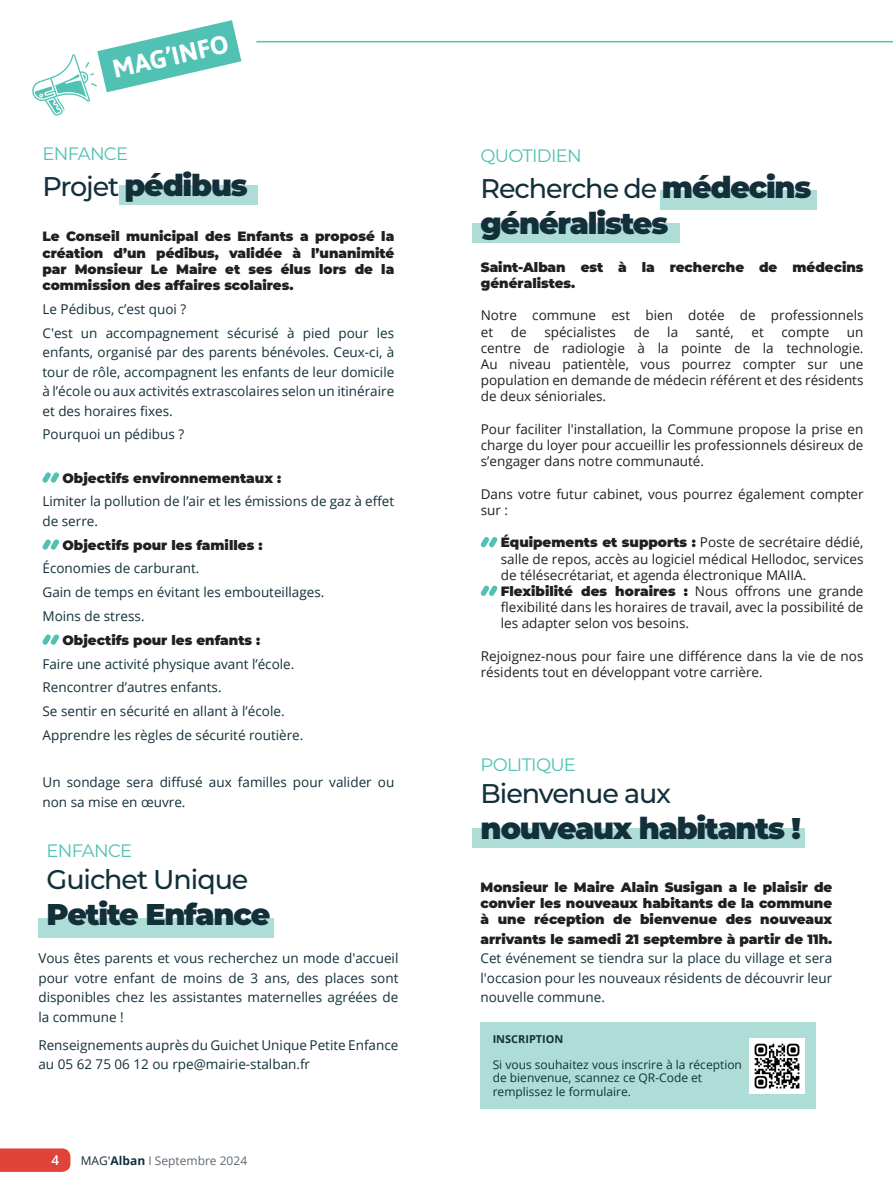
<style>
.page{position:relative;width:893px;height:1191px;background:#fff}
.page>*{position:absolute;margin:0;border:0;box-sizing:border-box;transform-origin:0 0}
.t1{font:900 30px "Montserrat";letter-spacing:-.04em;color:#13303a}
.t2{font:500 27px "Montserrat";letter-spacing:-.04em;color:#13303a}
.t3{font:700 25.5px "Asap";color:#fff}
.t4{font:18px "Montserrat";letter-spacing:-.04em;color:#50c1b3}
.t5{font:13.5px/19.5px "Open Sans";color:#13303a;text-align:justify}
.t6{font:13.5px/16.2px "Open Sans";color:#231f20;text-align:justify}
.t7{font:900 13.5px/16.2px "Montserrat";color:#231f20;text-align:justify}
.t8{font:600 13.5px "Open Sans";color:#fff}
.titre2encart{font:12px/13px "Open Sans";color:#13303a}
.t9{font:12px "Open Sans";color:#5f6871}
.titre2encart-2{font:700 10.95px "Open Sans";color:#13303a}
.s1{font-weight:500;font-size:27px}
.s2{color:#13303a}
.s3{font-weight:700;color:#13303a}
.s4{font-weight:900;font-size:30px}
.s5{font-family:"Montserrat";font-weight:900}
.s6{font-family:"Montserrat";font-weight:900;color:#231f20}
</style>
<div class="page">
<div style="left:0;top:1148px;width:70px;height:23px;background:#df4339"></div>
<div style="left:660px;top:190px;width:156px;height:19px;background:#adddd6"></div>
<svg style="left:32px;top:20px;width:209px;height:96px"></svg>
<hr style="left:256px;top:41px;width:637px;height:1px;background:#50c1b3">
<div style="left:472px;top:828px;width:332px;height:20px;background:#adddd6"></div>
<div style="left:480px;top:1022px;width:336px;height:87px;background:#adddd6"></div>
<img style="left:749px;top:1038px;width:55px;height:55px">
<div style="left:38px;top:918px;width:235px;height:20px;background:#adddd6"></div>
<svg style="left:481px;top:537px;width:16px;height:10px"></svg>
<svg style="left:481px;top:585px;width:16px;height:11px"></svg>
<div style="left:472px;top:224px;width:208px;height:19px;background:#adddd6"></div>
<svg style="left:43px;top:472px;width:16px;height:11px"></svg>
<svg style="left:43px;top:539px;width:16px;height:11px"></svg>
<svg style="left:43px;top:634px;width:16px;height:11px"></svg>
<div style="left:119px;top:186px;width:139px;height:19px;background:#adddd6"></div>
<p class="t3" style="left:109px;top:52px;width:120px;rotate:-13deg">MAG’INFO</p>
<p class="t4" style="left:43px;top:141px;width:87px">ENFANCE</p>
<p class="t1" style="left:43px;top:163px;width:207px"><span class="s1">Projet</span> pédibus</p>
<p class="t7" style="left:43px;top:228px;width:353px">Le Conseil municipal des Enfants a proposé la</p>
<p class="t7" style="left:43px;top:244px;width:353px">création d’un pédibus, validée à l’unanimité par Monsieur Le Maire et ses élus lors de la commission des affaires scolaires.</p>
<p class="t5" style="left:43px;top:299px;width:145px">Le Pédibus, c’est quoi ?</p>
<p class="t5" style="left:43px;top:323px;width:353px">C'est un accompagnement sécurisé à pied pour les enfants, organisé par des parents bénévoles. Ceux-ci, à tour de rôle, accompagnent les enfants de leur domicile à l’école ou aux activités extrascolaires selon un itinéraire et des horaires fixes.</p>
<p class="t5" style="left:43px;top:424px;width:143px">Pourquoi un pédibus ?</p>
<p class="t7" style="left:63px;top:469px;width:220px">Objectifs environnementaux :</p>
<p class="t5" style="left:43px;top:491px;width:353px">Limiter la pollution de l’air et les émissions de gaz à effet de serre.</p>
<p class="t7" style="left:63px;top:536px;width:201px">Objectifs pour les familles :</p>
<p class="t5" style="left:43px;top:558px;width:159px">Économies de carburant.</p>
<p class="t5" style="left:43px;top:582px;width:283px">Gain de temps en évitant les embouteillages.</p>
<p class="t5" style="left:43px;top:606px;width:104px">Moins de stress.</p>
<p class="t7" style="left:63px;top:631px;width:199px">Objectifs pour les enfants :</p>
<p class="t5" style="left:43px;top:653px;width:253px">Faire une activité physique avant l’école.</p>
<p class="t5" style="left:43px;top:677px;width:181px">Rencontrer d’autres enfants.</p>
<p class="t5" style="left:43px;top:701px;width:244px">Se sentir en sécurité en allant à l’école.</p>
<p class="t5" style="left:43px;top:725px;width:262px">Apprendre les règles de sécurité routière.</p>
<p class="t5" style="left:43px;top:772px;width:353px">Un sondage sera diffusé aux familles pour valider ou non sa mise en œuvre.</p>
<p class="t4" style="left:47px;top:838px;width:87px">ENFANCE</p>
<p class="t2" style="left:47px;top:860px;width:203px">Guichet Unique</p>
<p class="t1" style="left:47px;top:892px;width:225px">Petite Enfance</p>
<p class="t5" style="left:38px;top:948px;width:362px">Vous êtes parents et vous recherchez un mode d'accueil pour votre enfant de moins de 3 ans, des places sont disponibles chez les assistantes maternelles agréées de la commune !</p>
<p class="t5" style="left:38px;top:1035px;width:362px">Renseignements auprès du Guichet Unique Petite Enfance au 05 62 75 06 12 ou rpe@mairie-stalban.fr</p>
<p class="t8" style="left:51px;top:1151px;width:9px">4</p>
<p class="t9" style="left:81px;top:1152px;width:168px"><span class="s2">MAG'</span><span class="s3">Alban</span> I Septembre 2024</p>
<p class="t4" style="left:480px;top:143px;width:103px">QUOTIDIEN</p>
<p class="t2" style="left:480px;top:169px;width:332px">Recherche de <span class="s4">médecins</span></p>
<p class="t1" style="left:480px;top:201px;width:189px">généralistes</p>
<p class="t7" style="left:481px;top:258px;width:384px">Saint-Alban est à la recherche de médecins généralistes.</p>
<p class="t6" style="left:481px;top:307px;width:384px">Notre commune est bien dotée de professionnels et</p>
<p class="t6" style="left:511px;top:323px;width:17px">de</p>
<p class="t6" style="left:544px;top:323px;width:73px">spécialistes</p>
<p class="t6" style="left:634px;top:323px;width:17px">de</p>
<p class="t6" style="left:667px;top:323px;width:12px">la</p>
<p class="t6" style="left:696px;top:323px;width:39px">santé,</p>
<p class="t6" style="left:751px;top:323px;width:14px">et</p>
<p class="t6" style="left:781px;top:323px;width:49px">compte</p>
<p class="t6" style="left:481px;top:323px;width:384px;text-indent:366px">un centre de radiologie à la pointe de la technologie.<br>Au niveau patientèle, vous pourrez compter sur une population en demande de médecin référent et des résidents de deux sénioriales.</p>
<p class="t6" style="left:481px;top:420px;width:384px">Pour faciliter l'installation, la Commune propose la prise en charge du loyer pour accueillir les professionnels désireux de s’engager dans notre communauté.</p>
<p class="t6" style="left:481px;top:485px;width:384px">Dans votre futur cabinet, vous pourrez également compter sur :</p>
<p class="t6" style="left:501px;top:534px;width:364px"><span class="s5">Équipements et supports :</span> Poste de secrétaire dédié, salle de repos, accès au logiciel médical Hellodoc, services de télésecrétariat, et agenda électronique MAIIA.</p>
<p class="t6" style="left:501px;top:582px;width:364px"><span class="s5">Flexibilité des horaires :</span> Nous offrons une grande flexibilité dans les horaires de travail, avec la possibilité de les adapter selon vos besoins.</p>
<p class="t6" style="left:481px;top:647px;width:384px">Rejoignez-nous pour faire une différence dans la vie de nos résidents tout en développant votre carrière.</p>
<p class="t4" style="left:480px;top:752px;width:97px">POLITIQUE</p>
<p class="t2" style="left:480px;top:774px;width:192px">Bienvenue aux</p>
<p class="t1" style="left:480px;top:805px;width:322px">nouveaux habitants !</p>
<p class="t7" style="left:480px;top:878px;width:353px">Monsieur le Maire Alain Susigan a le plaisir de convier les nouveaux habitants de la commune à une réception de bienvenue des nouveaux</p>
<p class="t5" style="left:480px;top:928px;width:353px"><span class="s6">arrivants le samedi 21 septembre à partir de 11h.<br></span>Cet événement se tiendra sur la place du village et sera l'occasion pour les nouveaux résidents de découvrir leur nouvelle commune.</p>
<p class="titre2encart-2" style="left:493px;top:1031px;width:72px">INSCRIPTION</p>
<p class="titre2encart" style="left:493px;top:1058px;width:251px">Si vous souhaitez vous inscrire à la réception de bienvenue, scannez ce QR-Code et remplissez le formulaire.</p>
</div>
